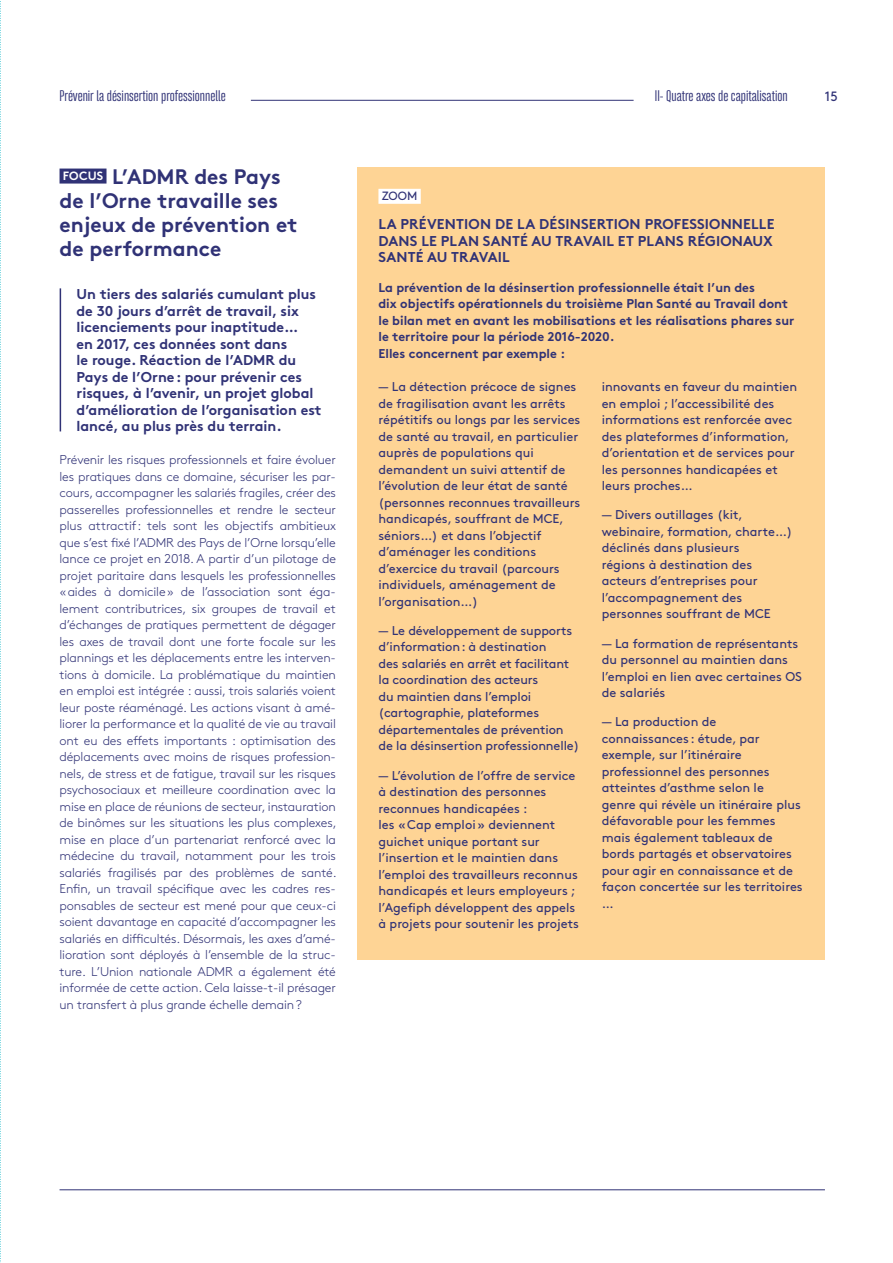
<style>
.page{position:relative;width:893px;height:1263px;background:#fff}
.page>*{position:absolute;margin:0;border:0;box-sizing:border-box;transform-origin:0 0}
.Titre_N1_Focus{font:700 21px/24px "Brown Std";color:#303276}
.Chapô_Focus{font:700 14.25px/16.5px "Brown Std";color:#303276}
.Titre_N1_Zoom{font:700 14.25px/16.5px "Brown Std";letter-spacing:.01em;color:#303276;text-align:justify}
.t1{font:13.5px "Bw Stretch";color:#303276}
.t2{font:13.5px "Brown Std";color:#303276}
.Texte_courant_Zoom{font:12.75px/16.5px "Brown Std";color:#303276}
.Texte_courant_Focus{font:300 12.75px/16.5px "Brown Std";letter-spacing:-.01em;color:#303276;text-align:justify}
.Chapô_Zoom{font:700 12.75px/16.5px "Brown Std";color:#303276}
.t3{font:12px "Brown Std";color:#303276}
</style>
<div class="page">
<svg style="left:0;top:1px;width:1px;height:1262px"></svg>
<hr style="left:251px;top:100px;width:383px;height:1px;background:#303276">
<div style="left:60px;top:169px;width:47px;height:15px;background:#303276"></div>
<hr style="left:60px;top:288px;width:1px;height:143px;background:#303276">
<div style="left:357px;top:167px;width:468px;height:792px;background:#fed495"></div>
<div style="left:378px;top:189px;width:43px;height:15px;background:#fff"></div>
<hr style="left:60px;top:1189px;width:765px;height:1px;background:#303276">
<p class="t1" style="left:60px;top:87px;width:168px">Prévenir la désinsertion professionnelle</p>
<p class="t1" style="left:655px;top:87px;width:134px">II- Quatre axes de capitalisation</p>
<p class="t2" style="left:825px;top:89px;width:14px">15</p>
<p class="Titre_N1_Focus" style="left:60px;top:164px;width:239px"><sup>FOCUS</sup> L’ADMR des Pays de l’Orne travaille ses enjeux de prévention et de performance</p>
<p class="Chapô_Focus" style="left:77px;top:286px;width:247px">Un tiers des salariés cumulant plus de 30 jours d’arrêt de travail, six licenciements pour inaptitude…<br>en 2017, ces données sont dans<br>le rouge. Réaction de l’ADMR du Pays de l’Orne: pour prévenir ces risques, à l’avenir, un projet global d’amélioration de l’organisation est lancé, au plus près du terrain.</p>
<p class="Texte_courant_Focus" style="left:60px;top:452px;width:279px">Prévenir les risques professionnels et faire évoluer les pratiques dans ce domaine, sécuriser les par&shy;cours, accompagner les salariés fragiles, créer des passerelles professionnelles et rendre le secteur plus attractif: tels sont les objectifs ambitieux que s’est fixé l’ADMR des Pays de l’Orne lorsqu’elle lance ce projet en 2018. A partir d’un pilotage de projet paritaire dans lesquels les professionnelles «aides à domicile» de l’association sont éga&shy;lement contributrices, six groupes de travail et d’échanges de pratiques permettent de dégager les axes de travail dont une forte focale sur les plannings et les déplacements entre les interven&shy;tions à domicile. La problématique du maintien en emploi est intégrée : aussi, trois salariés voient leur poste réaménagé. Les actions visant à amé&shy;liorer la performance et la qualité de vie au travail ont eu des effets importants : optimisation des déplacements avec moins de risques profession&shy;nels, de stress et de fatigue, travail sur les risques psychosociaux et meilleure coordination avec la mise en place de réunions de secteur, instauration de binômes sur les situations les plus complexes, mise en place d’un partenariat renforcé avec la médecine du travail, notamment pour les trois salariés fragilisés par des problèmes de santé.<br>Enfin, un travail spécifique avec les cadres res&shy;ponsables de secteur est mené pour que ceux-ci soient davantage en capacité d’accompagner les salariés en difficultés. Désormais, les axes d’amé&shy;lioration sont déployés à l’ensemble de la struc&shy;ture. L’Union nationale ADMR a également été informée de cette action. Cela laisse-t-il présager un transfert à plus grande échelle demain?</p>
<p class="t3" style="left:382px;top:189px;width:37px">ZOOM</p>
<p class="Titre_N1_Zoom" style="left:378px;top:216px;width:398px">LA PRÉVENTION DE LA DÉSINSERTION PROFESSIONNELLE DANS LE PLAN SANTÉ AU TRAVAIL ET PLANS RÉGIONAUX SANTÉ AU TRAVAIL</p>
<p class="Chapô_Zoom" style="left:378px;top:279px;width:418px">La prévention de la désinsertion professionnelle était l’un des<br>dix objectifs opérationnels du troisième Plan Santé au Travail dont le bilan met en avant les mobilisations et les réalisations phares sur le territoire pour la période 2016-2020.<br>Elles concernent par exemple :</p>
<p class="Texte_courant_Zoom" style="left:378px;top:378px;width:203px">— La détection précoce de signes de fragilisation avant les arrêts répétitifs ou longs par les services de santé au travail, en particulier auprès de populations qui demandent un suivi attentif de l’évolution de leur état de santé (personnes reconnues travailleurs handicapés, souffrant de MCE, séniors…) et dans l’objectif d’aménager les conditions d’exercice du travail (parcours individuels, aménagement de l’organisation…)</p>
<p class="Texte_courant_Zoom" style="left:378px;top:622px;width:202px">— Le développement de supports d’information: à destination<br>des salariés en arrêt et facilitant la coordination des acteurs<br>du maintien dans l’emploi (cartographie, plateformes départementales de prévention de la désinsertion professionnelle)</p>
<p class="Texte_courant_Zoom" style="left:378px;top:767px;width:202px">— L’évolution de l’offre de service à destination des personnes reconnues handicapées :<br>les «Cap emploi» deviennent guichet unique portant sur l’insertion et le maintien dans l’emploi des travailleurs reconnus handicapés et leurs employeurs ; l’Agefiph développent des appels à projets pour soutenir les projets</p>
<p class="Texte_courant_Zoom" style="left:602px;top:378px;width:197px">innovants en faveur du maintien en emploi ; l’accessibilité des informations est renforcée avec des plateformes d’information, d’orientation et de services pour les personnes handicapées et leurs proches…</p>
<p class="Texte_courant_Zoom" style="left:602px;top:507px;width:192px">— Divers outillages (kit, webinaire, formation, charte…) déclinés dans plusieurs<br>régions à destination des acteurs d’entreprises pour l’accompagnement des personnes souffrant de MCE</p>
<p class="Texte_courant_Zoom" style="left:602px;top:635px;width:202px">— La formation de représentants du personnel au maintien dans l’emploi en lien avec certaines OS de salariés</p>
<p class="Texte_courant_Zoom" style="left:602px;top:714px;width:203px">— La production de connaissances : étude, par exemple, sur l’itinéraire professionnel des personnes atteintes d’asthme selon le<br>genre qui révèle un itinéraire plus défavorable pour les femmes mais également tableaux de bords partagés et observatoires pour agir en connaissance et de façon concertée sur les territoires …</p>
</div>
